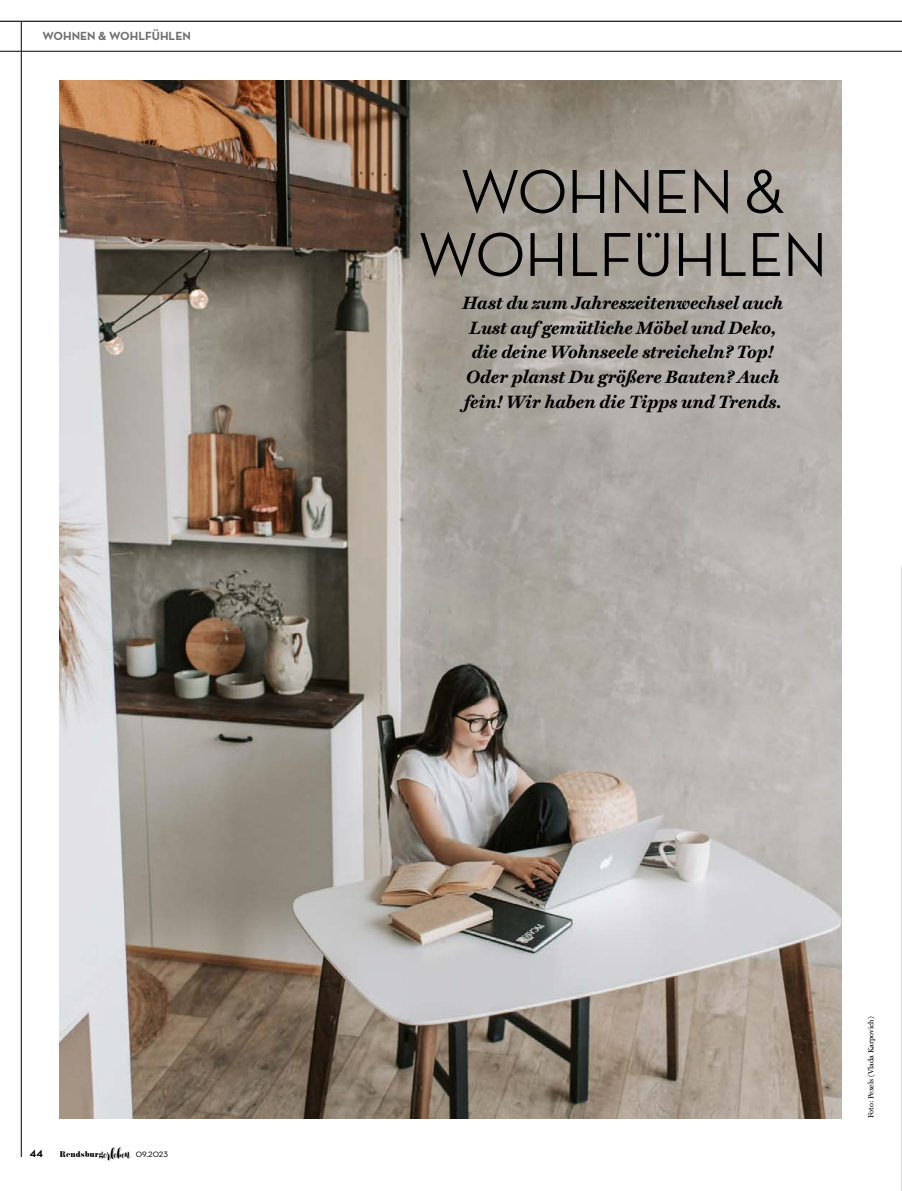
<style>
.page{position:relative;width:902px;height:1191px;background:#fff}
.page>*{position:absolute;margin:0;border:0;box-sizing:border-box;transform-origin:0 0}
.t1{font:500 63px/63px "Neutra Disp";color:#000;text-align:center}
.t2{font:italic 700 18px/24.6px "Miller Text";color:#000;text-align:center}
.t3{font:700 13.5px "Neutra Disp";color:#000}
.t4{font:700 12px "Neutra Text";color:#706f6f}
.t5{font:7.5px "Miller Text";color:#000}
.t6{font:7.5px "Pistilli";color:#000}
.s1{font-family:"Willona Brush";font-size:14.55px}
.s2{font-family:"Neutra Disp";font-weight:500;font-size:10.5px}
</style>
<div class="page">
<img style="left:60px;top:81px;width:781px;height:1037px">
<hr style="left:0;top:21px;width:901px;height:1px;background:#000">
<hr style="left:21px;top:22px;width:1px;height:1135px;background:#000">
<hr style="left:0;top:51px;width:901px;height:1px;background:#000">
<svg style="left:901px;top:566px;width:1px;height:625px"></svg>
<p class="t4" style="left:43px;top:29px;width:150px">WOHNEN &amp; WOHLFÜHLEN</p>
<h1 class="t1" style="left:418px;top:160px;width:410px">WOHNEN &amp;<br>WOHLFÜHLEN</h1>
<p class="t2" style="left:462px;top:290px;width:322px">Hast du zum Jahreszeitenwechsel auch Lust auf gemütliche Möbel und Deko, die deine Wohnseele streicheln? Top!<br>Oder planst Du größere Bauten? Auch fein! Wir haben die Tipps und Trends.</p>
<p class="t3" style="left:30px;top:1144px;width:15px">44</p>
<p class="t6" style="left:60px;top:1149px;width:110px">Rendsburg<span class="s1">erleben</span> <span class="s2">09.2023</span></p>
<p class="t5" style="left:866px;top:1118px;width:103px;rotate:-90deg">Foto: Pexels (Vlada Karpovich)</p>
</div>
